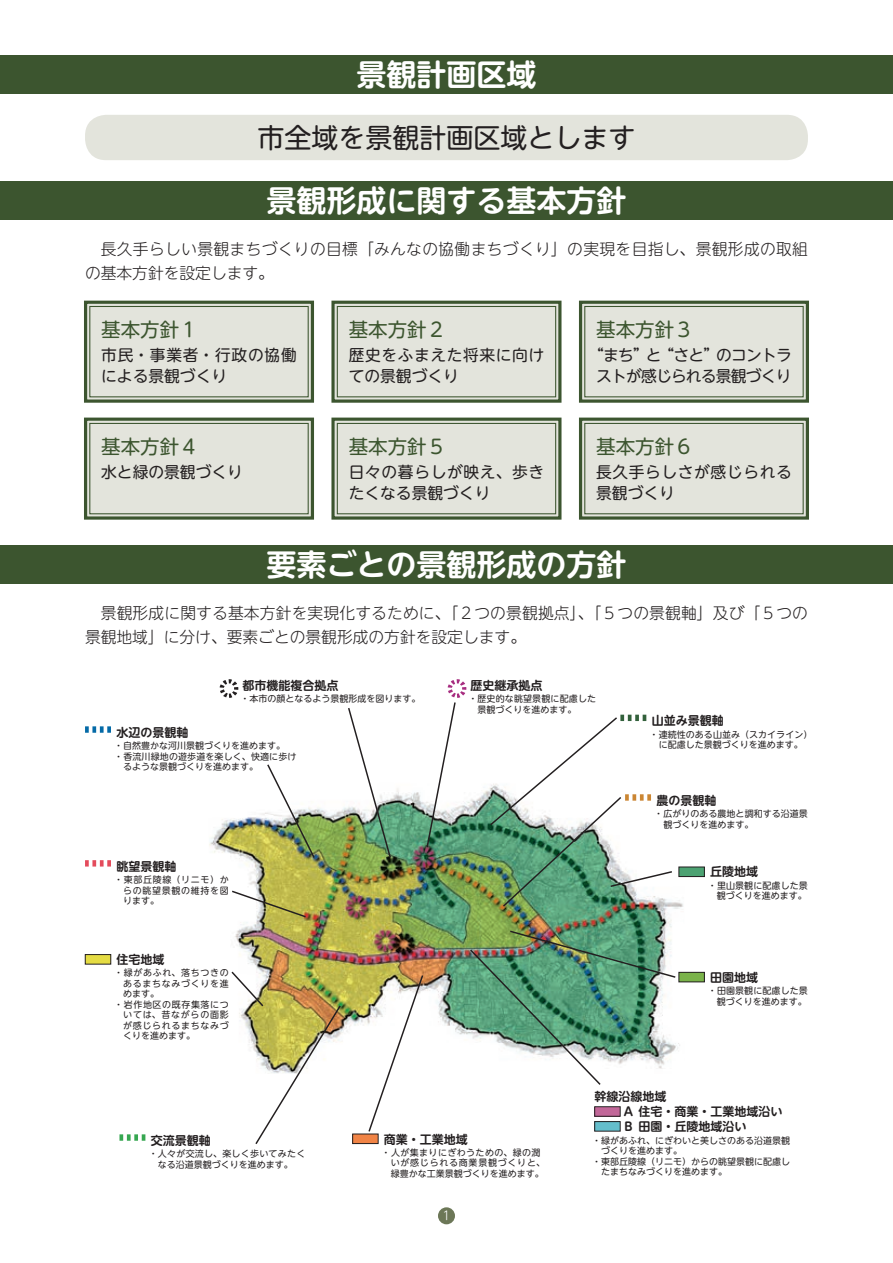
<style>
.page{position:relative;width:893px;height:1263px;background:#fff}
.page>*{position:absolute;margin:0;border:0;box-sizing:border-box;transform-origin:0 0}
.t1{font:700 30px "UD Shin M Go Pro De";color:#fff}
.t2{font:27px "UD Shin M Go Pro";color:#231f20}
.t3{font:19.5px "UD Shin M Go Pro";color:#3c552f}
.t4{font:300 15.75px/24px "UD Shin M Go Pro";letter-spacing:.01em;color:#231f20}
.t5{font:15.75px/21px "UD Shin M Go Pro";letter-spacing:.04em;color:#231f20}
.t6{font:15.75px/21px "UD Shin M Go Pro";color:#231f20}
.t7{font:15.75px/21px "UD Shin M Go Pro";letter-spacing:-.05em;color:#231f20;text-align:center}
.t8{font:15.75px/21px "UD Shin M Go Pro";letter-spacing:.02em;color:#231f20}
.t9{font:700 12px/15px "UD Shin M Go Pro De";color:#231f20}
.t10{font:300 12px "UD Shin M Go Pro";color:#fff}
.t11{font:9px/10.5px "UD Shin M Go Pro";color:#231f20;text-align:right}
.t12{font:9px/10.5px "UD Shin M Go Pro";letter-spacing:.045em;color:#231f20}
.t13{font:9px "UD Shin M Go Pro";letter-spacing:.07em;color:#231f20}
.t14{font:9px "UD Shin M Go Pro";letter-spacing:.065em;color:#231f20}
.t15{font:9px "UD Shin M Go Pro";letter-spacing:.08em;color:#231f20}
</style>
<div class="page">
<div style="left:438px;top:1207px;width:17px;height:17px;background:#6c7757;border-radius:50%"></div>
<div style="left:85px;top:115px;width:723px;height:45px;background:#e3e4dc;border-radius:21px"></div>
<div style="left:0;top:181px;width:893px;height:39px;background:#3c552f"></div>
<div style="left:0;top:545px;width:893px;height:38px;background:#3c552f"></div>
<div style="left:0;top:55px;width:893px;height:39px;background:#3c552f"></div>
<svg style="left:84px;top:300px;width:230px;height:103px;background:#d3d6cb"></svg>
<div style="left:89px;top:306px;width:220px;height:91px;border:1px solid #3c552f"></div>
<svg style="left:84px;top:417px;width:230px;height:103px;background:#d3d6cb"></svg>
<div style="left:89px;top:423px;width:220px;height:91px;border:1px solid #3c552f"></div>
<svg style="left:331px;top:300px;width:231px;height:103px;background:#d3d6cb"></svg>
<div style="left:337px;top:306px;width:219px;height:91px;border:1px solid #3c552f"></div>
<svg style="left:331px;top:417px;width:231px;height:103px;background:#d3d6cb"></svg>
<div style="left:337px;top:423px;width:219px;height:91px;border:1px solid #3c552f"></div>
<svg style="left:579px;top:300px;width:230px;height:103px;background:#d3d6cb"></svg>
<div style="left:584px;top:306px;width:220px;height:91px;border:1px solid #3c552f"></div>
<svg style="left:579px;top:417px;width:230px;height:103px;background:#d3d6cb"></svg>
<div style="left:584px;top:423px;width:220px;height:91px;border:1px solid #3c552f"></div>
<hr style="left:892px;top:200px;width:1px;height:38px;background:#3c552f">
<hr style="left:892px;top:320px;width:1px;height:39px;background:#3c552f">
<img style="left:209px;top:788px;width:475px;height:261px">
<div style="left:220px;top:679px;width:18px;height:19px;border:4px dashed #231f20;border-radius:50%"></div>
<div style="left:448px;top:679px;width:18px;height:19px;border:4px dashed #a72d80;border-radius:50%"></div>
<svg style="left:85px;top:726px;width:26px;height:7px"></svg>
<svg style="left:85px;top:860px;width:26px;height:6px"></svg>
<svg style="left:119px;top:1134px;width:26px;height:7px"></svg>
<div style="left:85px;top:954px;width:26px;height:10px;background:#e5dc43"></div>
<div style="left:85px;top:954px;width:26px;height:10px;border:1px solid #231f20"></div>
<div style="left:353px;top:1134px;width:25px;height:9px;background:#f18446"></div>
<div style="left:352px;top:1134px;width:26px;height:10px;border:1px solid #231f20"></div>
<div style="left:679px;top:867px;width:25px;height:9px;background:#4ca272"></div>
<div style="left:679px;top:867px;width:26px;height:10px;border:1px solid #231f20"></div>
<div style="left:679px;top:972px;width:25px;height:10px;background:#7ab34a"></div>
<div style="left:679px;top:972px;width:26px;height:10px;border:1px solid #231f20"></div>
<div style="left:595px;top:1107px;width:25px;height:9px;background:#c26799"></div>
<div style="left:594px;top:1106px;width:26px;height:10px;border:1px solid #231f20"></div>
<div style="left:595px;top:1121px;width:25px;height:10px;background:#64becc"></div>
<div style="left:594px;top:1121px;width:26px;height:10px;border:1px solid #231f20"></div>
<img style="left:347px;top:708px;width:45px;height:151px">
<img style="left:266px;top:764px;width:50px;height:95px">
<svg style="left:230px;top:889px;width:77px;height:30px"></svg>
<svg style="left:230px;top:970px;width:112px;height:174px"></svg>
<svg style="left:367px;top:974px;width:57px;height:158px"></svg>
<img style="left:468px;top:929px;width:209px;height:156px">
<svg style="left:489px;top:715px;width:185px;height:193px"></svg>
<svg style="left:425px;top:702px;width:32px;height:147px"></svg>
<h1 class="t1" style="left:356px;top:50px;width:182px">景観計画区域</h1>
<h2 class="t2" style="left:257px;top:116px;width:380px">市全域を景観計画区域とします</h2>
<h1 class="t1" style="left:266px;top:176px;width:362px">景観形成に関する基本⽅針</h1>
<h3 class="t4" style="left:85px;top:236px;width:724px;text-indent:16px">⻑久⼿らしい景観まちづくりの⽬標「みんなの協働まちづくり」の実現を⽬指し、景観形成の取組の基本⽅針を設定します。</h3>
<h3 class="t3" style="left:101px;top:314px;width:99px">基本⽅針１</h3>
<h3 class="t6" style="left:101px;top:343px;width:197px">市⺠・事業者・⾏政の協働による景観づくり</h3>
<h3 class="t3" style="left:349px;top:314px;width:99px">基本⽅針２</h3>
<h3 class="t5" style="left:349px;top:343px;width:197px">歴史をふまえた将来に向けての景観づくり</h3>
<h3 class="t3" style="left:596px;top:314px;width:99px">基本⽅針３</h3>
<h3 class="t7" style="left:588px;top:343px;width:205px">“まち”と “さと”のコントラストが感じられる景観づくり</h3>
<h3 class="t3" style="left:101px;top:431px;width:99px">基本⽅針４</h3>
<h3 class="t6" style="left:101px;top:460px;width:143px">⽔と緑の景観づくり</h3>
<h3 class="t3" style="left:349px;top:431px;width:99px">基本⽅針５</h3>
<h3 class="t8" style="left:349px;top:460px;width:197px">⽇々の暮らしが映え、歩きたくなる景観づくり</h3>
<h3 class="t3" style="left:596px;top:431px;width:99px">基本⽅針６</h3>
<h3 class="t5" style="left:596px;top:460px;width:197px">⻑久⼿らしさが感じられる景観づくり</h3>
<h1 class="t1" style="left:266px;top:540px;width:362px">要素ごとの景観形成の⽅針</h1>
<h3 class="t4" style="left:85px;top:600px;width:724px;text-indent:16px">景観形成に関する基本⽅針を実現化するために、「２つの景観拠点」、「５つの景観軸」及び「５つの景観地域」に分け、要素ごとの景観形成の⽅針を設定します。</h3>
<h3 class="t9" style="left:243px;top:677px;width:97px">都市機能複合拠点</h3>
<p class="t11" style="left:240px;top:693px;width:181px">・本市の顔となるよう景観形成を図ります。</p>
<h3 class="t9" style="left:117px;top:724px;width:73px">⽔辺の景観軸</h3>
<p class="t11" style="left:114px;top:740px;width:172px">・⾃然豊かな河川景観づくりを進めます。</p>
<p class="t11" style="left:114px;top:751px;width:184px">・⾹流川緑地の遊歩道を楽しく、快適に歩け</p>
<p class="t11" style="left:123px;top:761px;width:136px">るような景観づくりを進めます。</p>
<h3 class="t9" style="left:117px;top:858px;width:61px">眺望景観軸</h3>
<p class="t11" style="left:123px;top:874px;width:107px;text-align:justify;text-indent:-9px">・東部丘陵線（リニモ）からの眺望景観の維持を図ります。</p>
<h3 class="t9" style="left:117px;top:951px;width:49px">住宅地域</h3>
<p class="t13" style="left:114px;top:966px;width:116px">・緑があふれ、落ちつきの</p>
<p class="t13" style="left:123px;top:976px;width:107px">あるまちなみづくりを進</p>
<p class="t11" style="left:123px;top:988px;width:37px">めます。</p>
<p class="t14" style="left:114px;top:997px;width:116px">・岩作地区の既存集落につ</p>
<p class="t15" style="left:123px;top:1008px;width:107px">いては、昔ながらの⾯影</p>
<p class="t13" style="left:123px;top:1018px;width:107px">が感じられるまちなみづ</p>
<p class="t11" style="left:123px;top:1030px;width:73px">くりを進めます。</p>
<h3 class="t9" style="left:471px;top:677px;width:73px">歴史継承拠点</h3>
<p class="t11" style="left:477px;top:693px;width:120px;text-align:left;text-indent:-9px">・歴史的な眺望景観に配慮した景観づくりを進めます。</p>
<h3 class="t9" style="left:652px;top:712px;width:73px">⼭並み景観軸</h3>
<p class="t11" style="left:650px;top:728px;width:164px;text-align:center">・連続性のある⼭並み（スカイライン）に配慮した景観づくりを進めます。</p>
<h3 class="t9" style="left:657px;top:792px;width:61px">農の景観軸</h3>
<p class="t11" style="left:663px;top:808px;width:146px;text-align:left;text-indent:-9px">・広がりのある農地と調和する沿道景観づくりを進めます。</p>
<h3 class="t9" style="left:710px;top:864px;width:49px">丘陵地域</h3>
<p class="t11" style="left:708px;top:880px;width:102px">・⾥⼭景観に配慮した景観づくりを進めます。</p>
<h3 class="t9" style="left:710px;top:969px;width:49px">⽥園地域</h3>
<p class="t11" style="left:708px;top:985px;width:102px">・⽥園景観に配慮した景観づくりを進めます。</p>
<h3 class="t9" style="left:151px;top:1132px;width:61px">交流景観軸</h3>
<p class="t11" style="left:149px;top:1148px;width:158px;text-align:center">・⼈々が交流し、楽しく歩いてみたくなる沿道景観づくりを進めます。</p>
<h3 class="t9" style="left:384px;top:1131px;width:85px">商業・⼯業地域</h3>
<p class="t12" style="left:391px;top:1147px;width:156px;text-indent:-9px">・⼈が集まりにぎわうための、緑の潤いが感じられる商業景観づくりと、緑豊かな⼯業景観づくりを進めます。</p>
<h3 class="t10" style="left:442px;top:1206px;width:9px">1</h3>
<h3 class="t9" style="left:594px;top:1089px;width:189px">幹線沿線地域<br>　　 Ａ 住宅・商業・⼯業地域沿い　　 Ｂ ⽥園・丘陵地域沿い</h3>
<p class="t11" style="left:592px;top:1134px;width:199px">・緑があふれ、にぎわいと美しさのある沿道景観</p>
<p class="t11" style="left:601px;top:1145px;width:82px">づくりを進めます。</p>
<p class="t11" style="left:592px;top:1155px;width:199px">・東部丘陵線（リニモ）からの眺望景観に配慮し</p>
<p class="t11" style="left:601px;top:1166px;width:127px">たまちなみづくりを進めます。</p>
</div>
